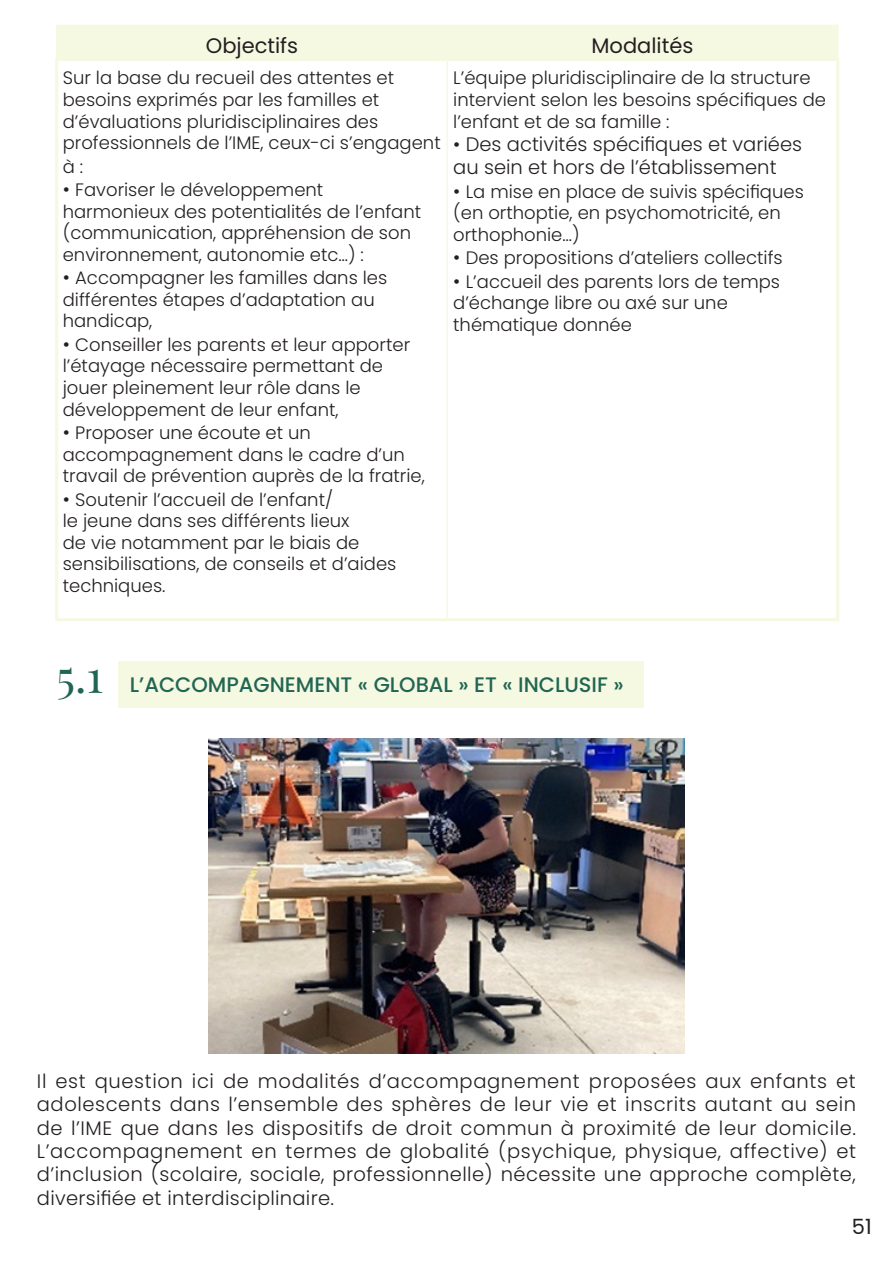
<style>
.page{position:relative;width:893px;height:1263px;background:#fff}
.page>*{position:absolute;margin:0;border:0;box-sizing:border-box;transform-origin:0 0}
.t1{font:45px "Playfair Display";color:#216654}
.t2{font:500 21px "Poppins";color:#216654}
.t3{font:21px "Poppins";color:#231f20}
.t4{font:300 19.5px/23.4px "Poppins";color:#231f20}
.t5{font:300 18px/21.6px "Poppins";color:#231f20}
.s1{font-size:19.5px}
</style>
<div class="page">
<div style="left:58px;top:26px;width:779px;height:32px;background:#f6f9e1"></div>
<hr style="left:56px;top:25px;width:391px;height:1px;background:#f6f9e1">
<hr style="left:56px;top:26px;width:2px;height:32px;background:#f6f9e1">
<hr style="left:447px;top:25px;width:391px;height:1px;background:#f6f9e1">
<hr style="left:446px;top:26px;width:2px;height:32px;background:#f6f9e1">
<hr style="left:837px;top:26px;width:1px;height:32px;background:#f6f9e1">
<hr style="left:446px;top:61px;width:2px;height:557px;background:#f6f9e1">
<hr style="left:55px;top:58px;width:392px;height:3px;background:#f6f9e1">
<hr style="left:55px;top:61px;width:3px;height:557px;background:#f6f9e1">
<hr style="left:447px;top:58px;width:392px;height:3px;background:#f6f9e1">
<hr style="left:836px;top:61px;width:3px;height:557px;background:#f6f9e1">
<hr style="left:55px;top:618px;width:392px;height:3px;background:#f6f9e1">
<hr style="left:447px;top:618px;width:392px;height:3px;background:#f6f9e1">
<div style="left:118px;top:662px;width:526px;height:46px;background:#f6f9e1"></div>
<img style="left:209px;top:739px;width:475px;height:314px">
<p class="t3" style="left:206px;top:34px;width:94px">Objectifs</p>
<p class="t3" style="left:591px;top:34px;width:103px">Modalités</p>
<p class="t5" style="left:63px;top:67px;width:379px">Sur la base du recueil des attentes et besoins exprimés par les familles et d’évaluations pluridisciplinaires des professionnels de l’IME, ceux-ci s’engagent</p>
<p class="t5" style="left:63px;top:156px;width:22px">à :</p>
<p class="t5" style="left:63px;top:179px;width:360px"><span class="s1">•</span> Favoriser le développement harmonieux des potentialités de l’enfant (communication, appréhension de son environnement, autonomie etc…) :</p>
<p class="t5" style="left:63px;top:267px;width:326px"><span class="s1">•</span> Accompagner les familles dans les différentes étapes d’adaptation au handicap,</p>
<p class="t5" style="left:63px;top:334px;width:349px"><span class="s1">•</span> Conseiller les parents et leur apporter l’étayage nécessaire permettant de jouer pleinement leur rôle dans le développement de leur enfant,</p>
<p class="t5" style="left:63px;top:422px;width:364px"><span class="s1">•</span> Proposer une écoute et un accompagnement dans le cadre d’un travail de prévention auprès de la fratrie,</p>
<p class="t5" style="left:63px;top:489px;width:335px"><span class="s1">•</span> Soutenir l’accueil de l’enfant/<br>le jeune dans ses différents lieux<br>de vie notamment par le biais de sensibilisations, de conseils et d’aides techniques.</p>
<p class="t5" style="left:453px;top:67px;width:374px">L’équipe pluridisciplinaire de la structure intervient selon les besoins spécifiques de l’enfant et de sa famille :</p>
<p class="t4" style="left:453px;top:133px;width:350px">• Des activités spécifiques et variées au sein et hors de l’établissement</p>
<p class="t5" style="left:453px;top:181px;width:352px"><span class="s1">•</span> La mise en place de suivis spécifiques (en orthoptie, en psychomotricité, en orthophonie…)</p>
<p class="t5" style="left:453px;top:247px;width:331px"><span class="s1">•</span> Des propositions d’ateliers collectifs</p>
<p class="t5" style="left:453px;top:271px;width:328px"><span class="s1">•</span> L’accueil des parents lors de temps d’échange libre ou axé sur une thématique donnée</p>
<p class="t1" style="left:56px;top:641px;width:48px">5.1</p>
<p class="t2" style="left:130px;top:672px;width:495px">L’ACCOMPAGNEMENT « GLOBAL » ET « INCLUSIF »</p>
<p class="t4" style="left:37px;top:1069px;width:821px;text-align:justify">Il est question ici de modalités d’accompagnement proposées aux enfants et adolescents dans l’ensemble des sphères de leur vie et inscrits autant au sein de l’IME que dans les dispositifs de droit commun à proximité de leur domicile.<br>L’accompagnement en termes de globalité (psychique, physique, affective) et d’inclusion (scolaire, sociale, professionnelle) nécessite une approche complète, diversifiée et interdisciplinaire.</p>
<p class="t3" style="left:852px;top:1214px;width:21px">51</p>
</div>
